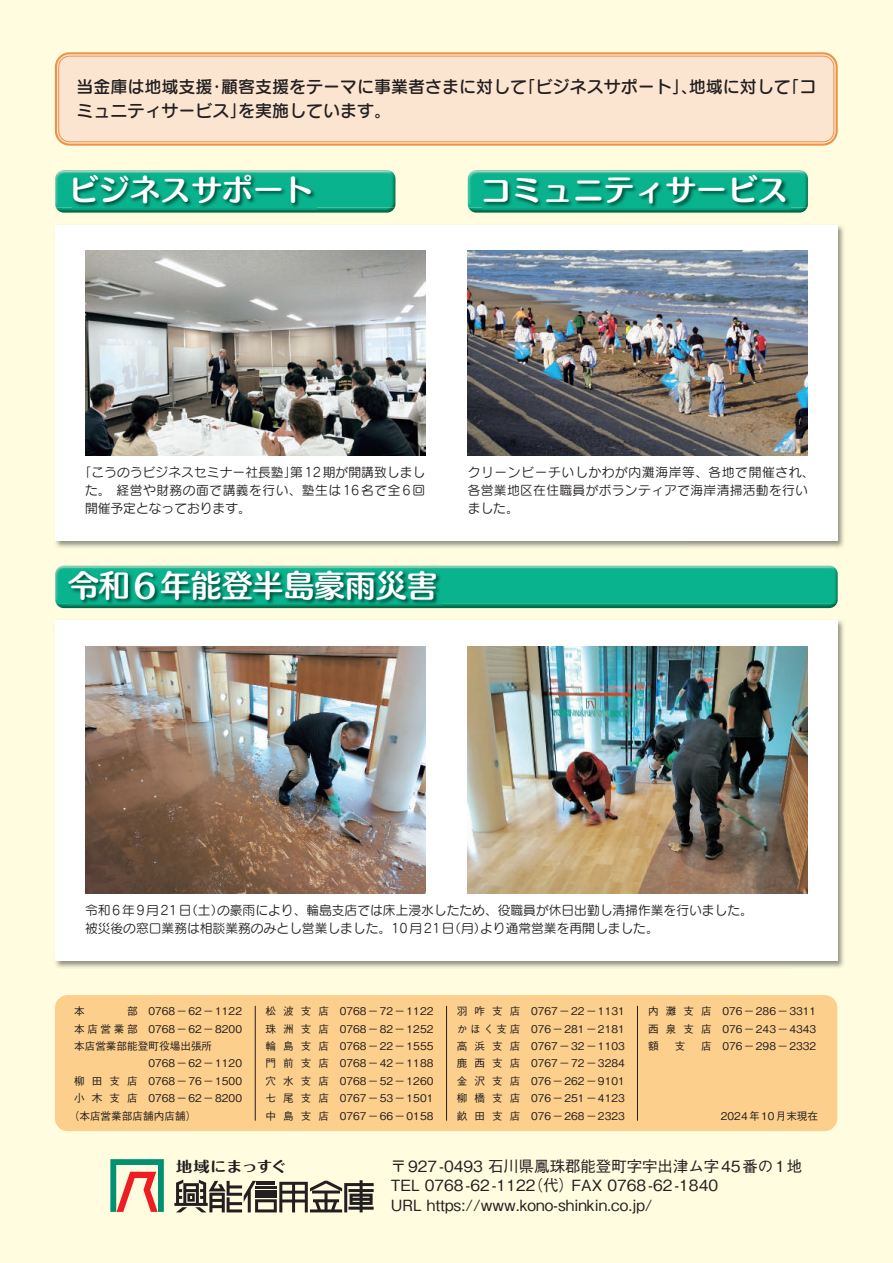
<style>
.page{position:relative;width:893px;height:1263px;background:#fffce0}
.page>*{position:absolute;margin:0;border:0;box-sizing:border-box;transform-origin:0 0}
.t1{font:30.9px "Humming Std B";color:#fff}
.t2{font:16.95px/24.5px "Seurat Pro DB";color:#231f20}
.t3{font:500 15.45px/19.2px "Gothic BBB Pro";color:#231f20}
.t4{font:700 14.55px "Maru Fo Pro";letter-spacing:-.025em;color:#231f20;scale:1.11 1}
.t5{font:12.75px/18.1px "Seurat Pro M";color:#231f20;text-align:justify}
.t6{font:12.75px/18.1px "Seurat Pro M";letter-spacing:.025em;color:#231f20}
.t7{font:500 10.65px/17.4px "Gothic BBB Pro";color:#231f20;text-align:justify}
</style>
<div class="page">
<div style="left:57px;top:54px;width:779px;height:90px;background:#fbe5d1;border-radius:13px"></div>
<div style="left:55px;top:52px;width:783px;height:94px;border:2px solid #ec9248;border-radius:14px"></div>
<div style="left:58px;top:56px;width:776px;height:86px;border:1px solid #ec9248;border-radius:11px"></div>
<div style="left:55px;top:995px;width:782px;height:136px;background:#fdcf8c;border-radius:13px"></div>
<hr style="left:255px;top:1006px;width:1px;height:115px;background:#231f20">
<hr style="left:446px;top:1006px;width:1px;height:115px;background:#231f20">
<hr style="left:637px;top:1006px;width:1px;height:115px;background:#231f20">
<svg style="left:174px;top:1179px;width:200px;height:33px"></svg>
<svg style="left:110px;top:1159px;width:54px;height:53px"></svg>
<img style="left:59px;top:170px;width:333px;height:2px">
<img style="left:55px;top:172px;width:340px;height:41px">
<img style="left:471px;top:170px;width:333px;height:2px">
<img style="left:468px;top:172px;width:340px;height:41px">
<img style="left:59px;top:566px;width:775px;height:1px">
<img style="left:55px;top:567px;width:783px;height:41px">
<img style="left:72px;top:174px;width:244px;height:35px">
<img style="left:483px;top:174px;width:308px;height:35px">
<img style="left:67px;top:569px;width:374px;height:36px">
<img style="left:56px;top:225px;width:788px;height:323px">
<div style="left:55px;top:225px;width:783px;height:316px;background:#fff"></div>
<img style="left:55px;top:620px;width:789px;height:348px">
<div style="left:55px;top:621px;width:783px;height:340px;background:#fff"></div>
<img style="left:85px;top:251px;width:340px;height:204px">
<img style="left:85px;top:646px;width:340px;height:247px">
<img style="left:468px;top:251px;width:340px;height:204px">
<img style="left:468px;top:646px;width:340px;height:247px">
<h2 class="t2" style="left:77px;top:74px;width:741px">当金庫は地域支援・顧客支援をテーマに事業者さまに対して「ビジネスサポート」、地域に対して「コミュニティサービス」を実施しています。</h2>
<h1 class="t1" style="left:68px;top:167px;width:248px">ビジネスサポート</h1>
<h1 class="t1" style="left:480px;top:167px;width:310px">コミュニティサービス</h1>
<p class="t5" style="left:85px;top:462px;width:342px;text-indent:-6px">「こうのうビジネスセミナー社長塾」第12期が開講致しました。 経営や財務の面で講義を行い、塾生は16名で全6回開催予定となっております。</p>
<p class="t6" style="left:468px;top:462px;width:348px">クリーンビーチいしかわが内灘海岸等、各地で開催され、各営業地区在住職員がボランティアで海岸清掃活動を行いました。</p>
<h1 class="t1" style="left:68px;top:562px;width:371px">令和 6年能登半島豪雨災害</h1>
<p class="t5" style="left:85px;top:900px;width:669px">令和6年9月21日（土）の豪雨により、輪島支店では床上浸水したため、役職員が休日出勤し清掃作業を行いました。被災後の窓口業務は相談業務のみとし営業しました。10月21日（月）より通常営業を再開しました。</p>
<p class="t7" style="left:74px;top:1001px;width:12px">本</p>
<p class="t7" style="left:127px;top:1001px;width:116px">部 0768－62－1122</p>
<p class="t7" style="left:74px;top:1018px;width:169px">本店営業部 0768－62－8200</p>
<p class="t7" style="left:74px;top:1036px;width:140px">本店営業部能登町役場出張所</p>
<p class="t7" style="left:148px;top:1053px;width:95px">0768－62－1120</p>
<p class="t7" style="left:74px;top:1071px;width:169px">柳 田 支 店 0768－76－1500</p>
<p class="t7" style="left:74px;top:1088px;width:169px">小 木 支 店 0768－62－8200</p>
<p class="t7" style="left:69px;top:1105px;width:129px">（本店営業部店舗内店舗）</p>
<p class="t7" style="left:265px;top:1001px;width:169px">松 波 支 店 0768－72－1122珠 洲 支 店 0768－82－1252輪 島 支 店 0768－22－1555門 前 支 店 0768－42－1188穴 水 支 店 0768－52－1260七 尾 支 店 0767－53－1501中 島 支 店 0767－66－0158</p>
<p class="t7" style="left:457px;top:1001px;width:169px">羽 咋 支 店 0767－22－1131かほく支店 076－281－2181高 浜 支 店 0767－32－1103鹿 西 支 店 0767－72－3284金 沢 支 店 076－262－9101柳 橋 支 店 076－251－4123畝 田 支 店 076－268－2323</p>
<p class="t7" style="left:648px;top:1001px;width:169px">内 灘 支 店 076－286－3311西 泉 支 店 076－243－4343額</p>
<p class="t7" style="left:675px;top:1036px;width:12px">支</p>
<p class="t7" style="left:701px;top:1036px;width:116px">店 076－298－2332</p>
<p class="t7" style="left:721px;top:1105px;width:99px">2024年10月末現在</p>
<h3 class="t4" style="left:176px;top:1155px;width:101px">地域にまっすぐ</h3>
<h3 class="t3" style="left:391px;top:1155px;width:413px">〒927-0493 石川県鳳珠郡能登町字宇出津ム字45番の1地<br>TEL 0768-62-1122（代）FAX 0768-62-1840<br>URL https://www.kono-shinkin.co.jp/</h3>
</div>
